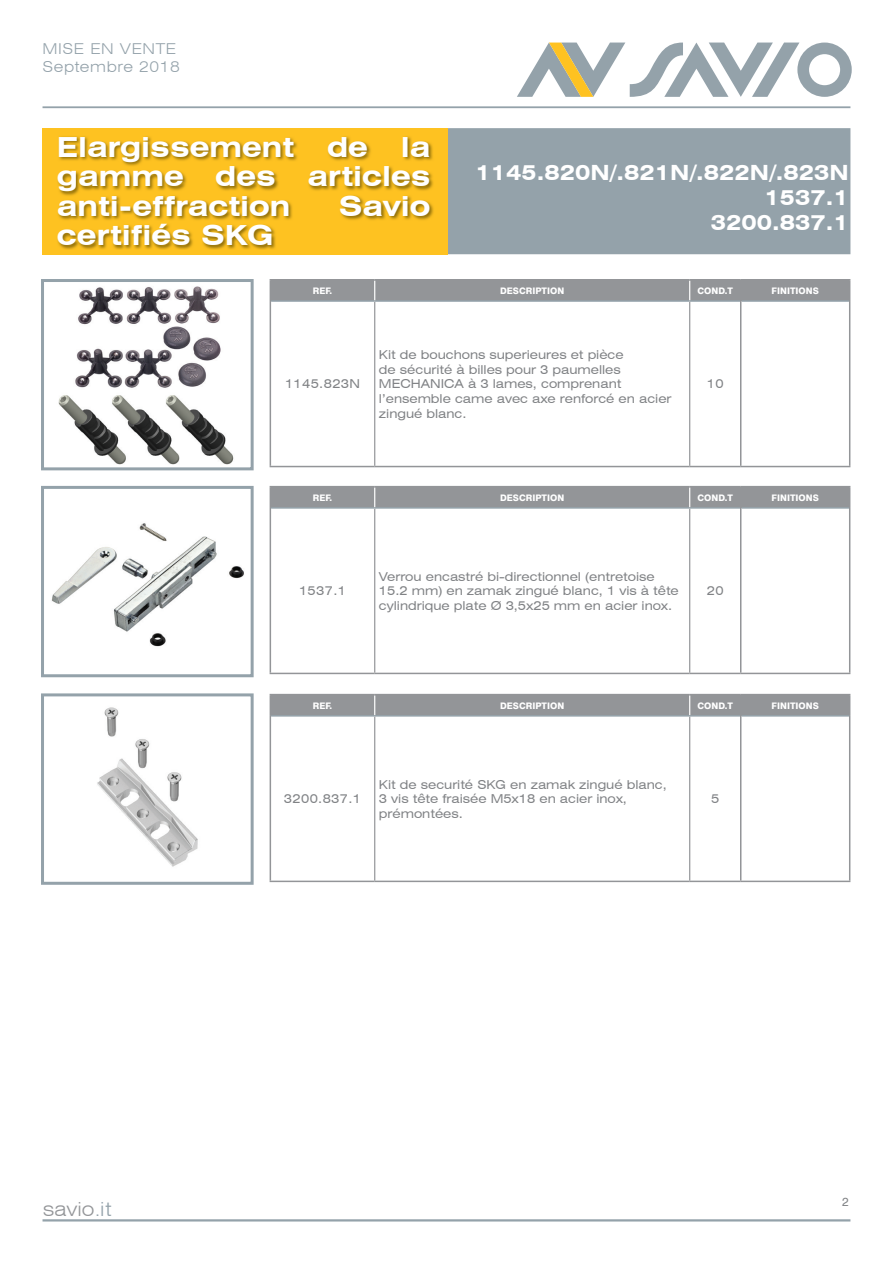
<style>
.page{position:relative;width:893px;height:1263px;background:#fff}
.page>*{position:absolute;margin:0;border:0;box-sizing:border-box;transform-origin:0 0}
.t1{font:700 expanded 27.75px/29.2px "Swiss 721 BT";color:#fff;text-align:justify}
.t2{font:700 expanded 21px/25.2px "Swiss 721 BT";color:#fff;text-align:right}
.t3{font:300 expanded 19.5px "Swiss 721 BT";color:#939598}
.t4{font:300 expanded 15px/18px "Swiss 721 BT";letter-spacing:.04em;color:#94a2aa}
.t5{font:expanded 12.3px/14.7px "Swiss 721 BT";color:#808285}
.t6{font:expanded 12.3px "Swiss 721 BT";letter-spacing:.03em;color:#808285}
.t7{font:12px "Swiss 721 BT";color:#808285}
.t8{font:800 9px "Swiss 721 BT";color:#fff}
.s1{color:#94a2aa}
</style>
<div class="page">
<div style="left:446px;top:128px;width:404px;height:126px;background:#94a2aa;border:2px solid #94a2aa"></div>
<hr style="left:43px;top:1219px;width:807px;height:2px;background:#94a2aa">
<svg style="left:517px;top:43px;width:335px;height:54px"></svg>
<hr style="left:43px;top:106px;width:807px;height:2px;background:#94a2aa">
<div style="left:43px;top:128px;width:405px;height:126px;background:#fec221"></div>
<hr style="left:271px;top:300px;width:104px;height:2px;background:#94a2aa">
<hr style="left:375px;top:300px;width:315px;height:2px;background:#94a2aa">
<hr style="left:690px;top:300px;width:50px;height:2px;background:#94a2aa">
<hr style="left:741px;top:300px;width:108px;height:2px;background:#94a2aa">
<hr style="left:270px;top:279px;width:105px;height:1px;background:#939598">
<hr style="left:375px;top:279px;width:315px;height:1px;background:#939598">
<hr style="left:690px;top:279px;width:51px;height:1px;background:#939598">
<hr style="left:741px;top:279px;width:109px;height:1px;background:#939598">
<div style="left:270px;top:280px;width:580px;height:21px;background:#939598"></div>
<hr style="left:270px;top:301px;width:1px;height:165px;background:#939598">
<hr style="left:740px;top:301px;width:1px;height:165px;background:#939598">
<hr style="left:849px;top:301px;width:1px;height:165px;background:#939598">
<hr style="left:270px;top:466px;width:105px;height:1px;background:#939598">
<hr style="left:375px;top:466px;width:315px;height:1px;background:#939598">
<hr style="left:690px;top:466px;width:51px;height:1px;background:#939598">
<hr style="left:741px;top:466px;width:109px;height:1px;background:#939598">
<hr style="left:374px;top:302px;width:1px;height:164px;background:#939598">
<hr style="left:689px;top:302px;width:1px;height:164px;background:#939598">
<img style="left:58px;top:286px;width:176px;height:179px">
<div style="left:41px;top:279px;width:213px;height:191px;border:3px solid #94a2aa"></div>
<img style="left:51px;top:523px;width:193px;height:124px">
<div style="left:41px;top:486px;width:213px;height:191px;border:3px solid #94a2aa"></div>
<img style="left:97px;top:707px;width:101px;height:160px">
<div style="left:41px;top:693px;width:213px;height:192px;border:3px solid #94a2aa"></div>
<hr style="left:271px;top:507px;width:104px;height:2px;background:#94a2aa">
<hr style="left:375px;top:507px;width:315px;height:2px;background:#94a2aa">
<hr style="left:690px;top:507px;width:50px;height:2px;background:#94a2aa">
<hr style="left:741px;top:507px;width:108px;height:2px;background:#94a2aa">
<hr style="left:270px;top:486px;width:105px;height:1px;background:#939598">
<hr style="left:375px;top:486px;width:315px;height:1px;background:#939598">
<hr style="left:690px;top:486px;width:51px;height:1px;background:#939598">
<hr style="left:741px;top:486px;width:109px;height:1px;background:#939598">
<div style="left:270px;top:487px;width:580px;height:21px;background:#939598"></div>
<hr style="left:270px;top:508px;width:1px;height:165px;background:#939598">
<hr style="left:740px;top:508px;width:1px;height:165px;background:#939598">
<hr style="left:849px;top:508px;width:1px;height:165px;background:#939598">
<hr style="left:270px;top:673px;width:105px;height:1px;background:#939598">
<hr style="left:375px;top:673px;width:315px;height:1px;background:#939598">
<hr style="left:690px;top:673px;width:51px;height:1px;background:#939598">
<hr style="left:741px;top:673px;width:109px;height:1px;background:#939598">
<hr style="left:374px;top:509px;width:1px;height:164px;background:#939598">
<hr style="left:689px;top:509px;width:1px;height:164px;background:#939598">
<hr style="left:271px;top:715px;width:104px;height:2px;background:#94a2aa">
<hr style="left:375px;top:715px;width:315px;height:2px;background:#94a2aa">
<hr style="left:690px;top:715px;width:50px;height:2px;background:#94a2aa">
<hr style="left:741px;top:715px;width:108px;height:2px;background:#94a2aa">
<hr style="left:270px;top:694px;width:105px;height:1px;background:#939598">
<hr style="left:375px;top:694px;width:315px;height:1px;background:#939598">
<hr style="left:690px;top:694px;width:51px;height:1px;background:#939598">
<hr style="left:741px;top:694px;width:109px;height:1px;background:#939598">
<div style="left:270px;top:695px;width:580px;height:21px;background:#939598"></div>
<hr style="left:270px;top:716px;width:1px;height:165px;background:#939598">
<hr style="left:740px;top:716px;width:1px;height:165px;background:#939598">
<hr style="left:849px;top:716px;width:1px;height:165px;background:#939598">
<hr style="left:270px;top:881px;width:105px;height:1px;background:#939598">
<hr style="left:375px;top:881px;width:315px;height:1px;background:#939598">
<hr style="left:690px;top:881px;width:51px;height:1px;background:#939598">
<hr style="left:741px;top:881px;width:109px;height:1px;background:#939598">
<hr style="left:374px;top:717px;width:1px;height:164px;background:#939598">
<hr style="left:689px;top:717px;width:1px;height:164px;background:#939598">
<img style="left:57px;top:136px;width:377px;height:114px">
<p class="t4" style="left:43px;top:40px;width:139px">MISE EN VENTE<br>Septembre 2018</p>
<h1 class="t1" style="left:57px;top:132px;width:375px">Elargissement de la gamme des articles anti-effraction</h1>
<h1 class="t1" style="left:339px;top:191px;width:93px">Savio</h1>
<h1 class="t1" style="left:57px;top:220px;width:218px">certifiés SKG</h1>
<h2 class="t2" style="left:475px;top:159px;width:375px">1145.820N/.821N/.822N/.823N<br>1537.1<br>3200.837.1</h2>
<p class="t8" style="left:313px;top:285px;width:21px">REF.</p>
<p class="t8" style="left:500px;top:285px;width:66px">DESCRIPTION</p>
<p class="t8" style="left:697px;top:285px;width:37px">COND.T</p>
<p class="t8" style="left:772px;top:285px;width:49px">FINITIONS</p>
<p class="t6" style="left:285px;top:377px;width:77px">1145.823N</p>
<p class="t5" style="left:379px;top:347px;width:294px">Kit de bouchons superieures et pièce<br>de sécurité à billes pour 3 paumelles<br>MECHANICA à 3 lames, comprenant l’ensemble came avec axe renforcé en acier zingué blanc.</p>
<p class="t5" style="left:707px;top:377px;width:18px">10</p>
<p class="t8" style="left:313px;top:492px;width:21px">REF.</p>
<p class="t8" style="left:500px;top:492px;width:66px">DESCRIPTION</p>
<p class="t8" style="left:697px;top:492px;width:37px">COND.T</p>
<p class="t8" style="left:772px;top:492px;width:49px">FINITIONS</p>
<p class="t5" style="left:299px;top:583px;width:48px">1537.1</p>
<p class="t5" style="left:379px;top:569px;width:301px">Verrou encastré bi-directionnel (entretoise<br>15.2 mm) en zamak zingué blanc, 1 vis à tête cylindrique plate Ø 3,5x25 mm en acier inox.</p>
<p class="t5" style="left:707px;top:583px;width:18px">20</p>
<p class="t8" style="left:313px;top:700px;width:21px">REF.</p>
<p class="t8" style="left:500px;top:700px;width:66px">DESCRIPTION</p>
<p class="t8" style="left:697px;top:700px;width:37px">COND.T</p>
<p class="t8" style="left:772px;top:700px;width:49px">FINITIONS</p>
<p class="t5" style="left:284px;top:791px;width:79px">3200.837.1</p>
<p class="t5" style="left:379px;top:777px;width:289px">Kit de securité SKG en zamak zingué blanc,<br>3 vis tête fraisée M5x18 en acier inox, prémontées.</p>
<p class="t5" style="left:711px;top:791px;width:10px">5</p>
<h3 class="t3" style="left:43px;top:1197px;width:70px">savio<span class="s1">.it</span></h3>
<p class="t7" style="left:842px;top:1194px;width:8px">2</p>
</div>
